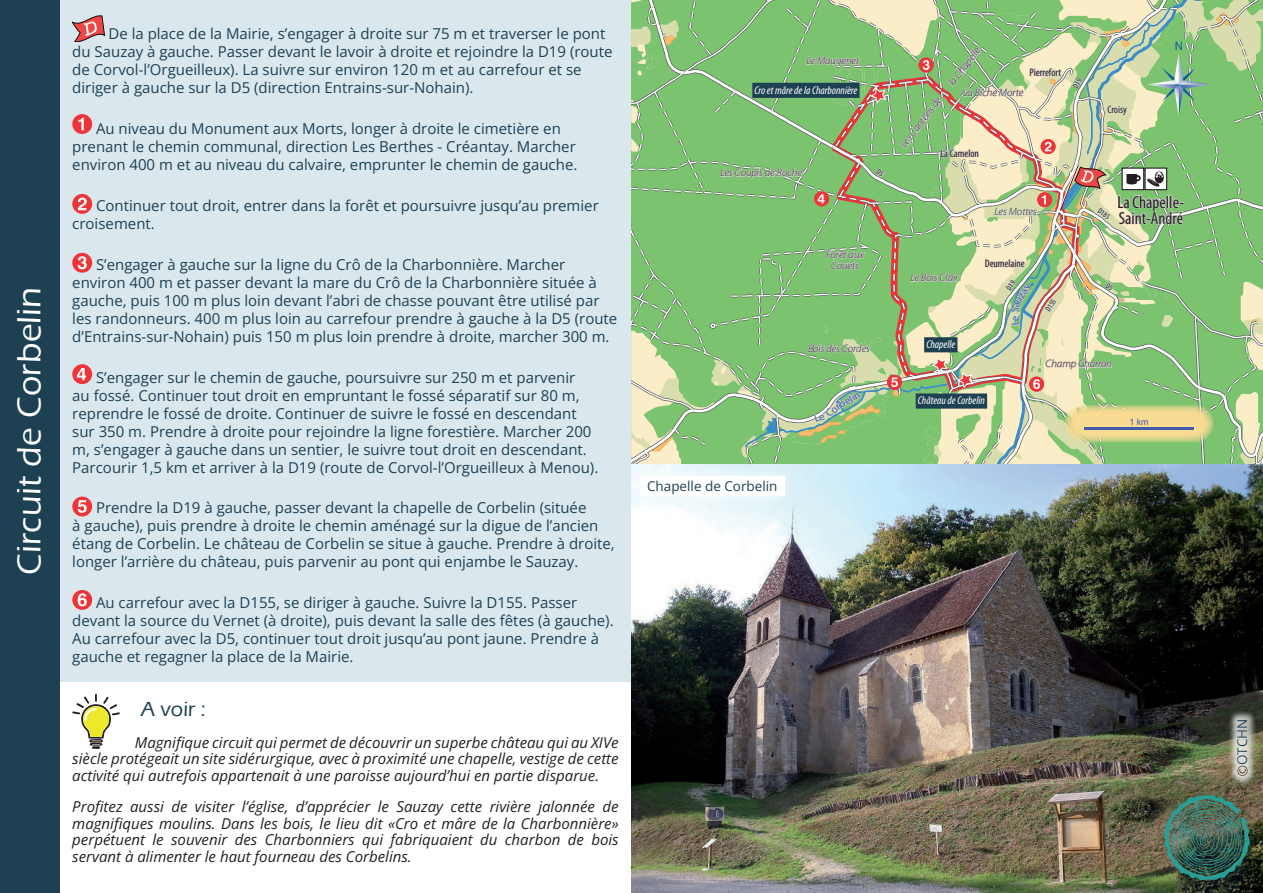
<style>
.page{position:relative;width:1263px;height:893px;background:#fff}
.page>*{position:absolute;margin:0;border:0;box-sizing:border-box;transform-origin:0 0}
.t1{font:500 34.5px "Eras ITC";letter-spacing:.01em;color:#fff}
.t2{font:500 21px "Eras ITC";color:#1e4053}
.t3{font:condensed 17.55px/16.2px "Myriad Pro";color:#231f20}
.t4{font:15px/18px "Open Sans";color:#1e4053}
.t5{font:italic 15px/16.5px "Open Sans";color:#231f20;text-align:justify}
.t6{font:13.5px "Open Sans";color:#1e4053}
.t7{font:12.45px "Myriad";color:#0c5da0}
.t8{font:italic condensed 11.4px "Myriad Pro";color:#fff}
.t9{font:italic 300 10.8px/10.8px "Myriad Pro";color:#231f20;text-align:center}
.t10{font:condensed 10.8px "Myriad Pro";color:#231f20}
.t11{font:8.85px "Arial";color:#3f5ba9}
.t12{font:condensed 8.1px "Myriad Pro";color:#231f20}
</style>
<div class="page">
<div style="left:0;top:0;width:631px;height:681px;background:#dae8ee"></div>
<img style="left:631px;top:465px;width:632px;height:428px">
<img style="left:1163px;top:795px;width:87px;height:85px">
<div style="left:0;top:0;width:60px;height:893px;background:#1e4053"></div>
<svg style="left:72px;top:16px;width:33px;height:26px"></svg>
<div style="left:72px;top:114px;width:20px;height:20px;background:#ee3439;border-radius:50%"></div>
<svg style="left:78px;top:118px;width:6px;height:12px"></svg>
<svg style="left:72px;top:194px;width:20px;height:20px"></svg>
<svg style="left:78px;top:198px;width:9px;height:12px"></svg>
<div style="left:72px;top:253px;width:20px;height:20px;background:#ee3439;border-radius:50%"></div>
<svg style="left:78px;top:256px;width:9px;height:13px"></svg>
<div style="left:72px;top:364px;width:20px;height:20px;background:#ee3439;border-radius:50%"></div>
<svg style="left:77px;top:368px;width:9px;height:12px"></svg>
<div style="left:72px;top:497px;width:20px;height:19px;background:#ee3439;border-radius:50%"></div>
<svg style="left:78px;top:500px;width:9px;height:13px"></svg>
<div style="left:72px;top:590px;width:20px;height:20px;background:#ee3439;border-radius:50%"></div>
<svg style="left:78px;top:593px;width:9px;height:13px"></svg>
<div style="left:630px;top:466px;width:164px;height:39px;background:#fff;opacity:.75"></div>
<div style="left:640px;top:476px;width:144px;height:19px;background:#fff"></div>
<div style="left:1219px;top:699px;width:44px;height:108px;background:#fff;opacity:.97"></div>
<div style="left:1219px;top:689px;width:44px;height:106px;background:#231f20;opacity:.75"></div>
<svg style="left:72px;top:694px;width:48px;height:55px"></svg>
<svg style="left:631px;top:0;width:632px;height:465px;background:#9fc68a"></svg>
<h1 class="t1" style="left:10px;top:575px;width:290px;rotate:-90deg">Circuit de Corbelin</h1>
<p class="t4" style="left:72px;top:24px;width:542px;text-indent:36px">De la place de la Mairie, s’engager à droite sur 75 m et traverser le pont du Sauzay à gauche. Passer devant le lavoir à droite et rejoindre la D19 (route de Corvol-l’Orgueilleux). La suivre sur environ 120 m et au carrefour et se diriger à gauche sur la D5 (direction Entrains-sur-Nohain).</p>
<p class="t4" style="left:72px;top:119px;width:507px;text-align:center">Au niveau du Monument aux Morts, longer à droite le cimetière en prenant le chemin communal, direction Les Berthes - Créantay. Marcher environ 400 m et au niveau du calvaire, emprunter le chemin de gauche.</p>
<p class="t4" style="left:72px;top:196px;width:528px;text-indent:24px">Continuer tout droit, entrer dans la forêt et poursuivre jusqu’au premier croisement.</p>
<p class="t4" style="left:72px;top:255px;width:546px;text-indent:24px">S’engager à gauche sur la ligne du Crô de la Charbonnière. Marcher environ 400 m et passer devant la mare du Crô de la Charbonnière située à gauche, puis 100 m plus loin devant l’abri de chasse pouvant être utilisé par les randonneurs. 400 m plus loin au carrefour prendre à gauche à la D5 (route d’Entrains-sur-Nohain) puis 150 m plus loin prendre à droite, marcher 300 m.</p>
<p class="t4" style="left:72px;top:368px;width:527px;text-indent:24px">S’engager sur le chemin de gauche, poursuivre sur 250 m et parvenir<br>au fossé. Continuer tout droit en empruntant le fossé séparatif sur 80 m, reprendre le fossé de droite. Continuer de suivre le fossé en descendant sur 350 m. Prendre à droite pour rejoindre la ligne forestière. Marcher 200 m, s’engager à gauche dans un sentier, le suivre tout droit en descendant.<br>Parcourir 1,5 km et arriver à la D19 (route de Corvol-l’Orgueilleux à Menou).</p>
<p class="t4" style="left:72px;top:499px;width:544px;text-indent:24px">Prendre la D19 à gauche, passer devant la chapelle de Corbelin (située<br>à gauche), puis prendre à droite le chemin aménagé sur la digue de l’ancien étang de Corbelin. Le château de Corbelin se situe à gauche. Prendre à droite, longer l’arrière du château, puis parvenir au pont qui enjambe le Sauzay.</p>
<p class="t4" style="left:72px;top:593px;width:543px;text-indent:24px">Au carrefour avec la D155, se diriger à gauche. Suivre la D155. Passer devant la source du Vernet (à droite), puis devant la salle des fêtes (à gauche).<br>Au carrefour avec la D5, continuer tout droit jusqu’au pont jaune. Prendre à gauche et regagner la place de la Mairie.</p>
<h2 class="t2" style="left:141px;top:697px;width:66px">A voir :</h2>
<p class="t5" style="left:72px;top:733px;width:548px;text-indent:62px">Magnifique circuit qui permet de découvrir un superbe château qui au XIVe siècle protégeait un site sidérurgique, avec à proximité une chapelle, vestige de cette activité qui autrefois appartenait à une paroisse aujourd’hui en partie disparue.</p>
<p class="t5" style="left:72px;top:798px;width:548px">Profitez aussi de visiter l’église, d’apprécier le Sauzay cette rivière jalonnée de magnifiques moulins. Dans les bois, le lieu dit «Cro et mâre de la Charbonnière» perpétuent le souvenir des Charbonniers qui fabriquaient du charbon de bois servant à alimenter le haut fourneau des Corbelins.</p>
<p class="t9" style="left:806px;top:55px;width:54px">Le Maugenet</p>
<p class="t8" style="left:754px;top:83px;width:104px">Cro et mâre de la Charbonnière</p>
<p class="t9" style="left:721px;top:167px;width:83px">Les Coupis de Roche</p>
<p class="t9" style="left:826px;top:249px;width:39px">Forêt aux<br>Couets</p>
<p class="t9" style="left:808px;top:343px;width:63px">Bois des Cordes</p>
<p class="t6" style="left:647px;top:476px;width:132px">Chapelle de Corbelin</p>
<p class="t9" style="left:946px;top:81px;width:47px;rotate:-52deg">la Chapelle</p>
<p class="t10" style="left:1030px;top:66px;width:33px">Pierrefort</p>
<p class="t9" style="left:963px;top:87px;width:62px">La Biche Morte</p>
<p class="t9" style="left:898px;top:143px;width:62px;rotate:-52deg">Les Cantons de</p>
<p class="t10" style="left:941px;top:147px;width:40px">La Camelon</p>
<p class="t9" style="left:994px;top:206px;width:44px">Les Mottes</p>
<p class="t9" style="left:910px;top:272px;width:49px">Le Bois Clair</p>
<p class="t8" style="left:926px;top:337px;width:30px">Chapelle</p>
<p class="t10" style="left:985px;top:257px;width:41px">Deumelaine</p>
<p class="t12" style="left:1043px;top:308px;width:14px;rotate:-56deg">D155</p>
<p class="t10" style="left:1107px;top:103px;width:21px">Croisy</p>
<p class="t7" style="left:1175px;top:40px;width:10px">N</p>
<p class="t12" style="left:1101px;top:206px;width:14px;rotate:35deg">D185</p>
<p class="t3" style="left:1117px;top:193px;width:68px">La Chapelle-<br>Saint-André</p>
<p class="t8" style="left:918px;top:394px;width:68px">Château de Corbelin</p>
<p class="t9" style="left:1045px;top:358px;width:68px">Champ Charron</p>
<p class="t11" style="left:1129px;top:416px;width:21px">1 km</p>
<p class="t6" style="left:1233px;top:765px;width:48px;rotate:-90deg">OTCHN</p>
</div>
